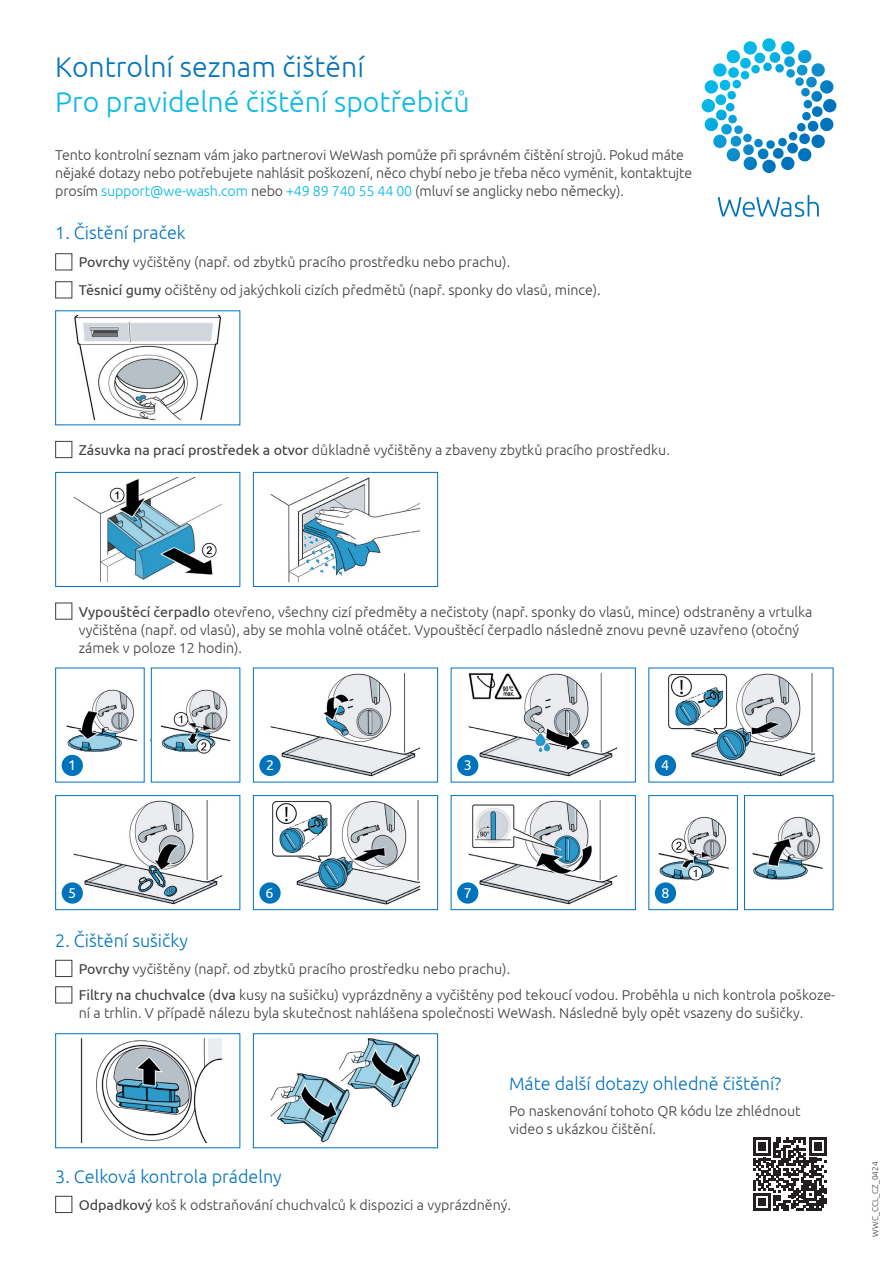
<style>
.page{position:relative;width:893px;height:1263px;background:#fff}
.page>*{position:absolute;margin:0;border:0;box-sizing:border-box;transform-origin:0 0}
.t1{font:300 28.5px "Ubuntu";color:#05b8e8}
.t2{font:300 28.5px "Ubuntu";color:#0073bc}
.t3{font:300 18px "Ubuntu";color:#0073bc}
.t4{font:300 14.25px/18px "Ubuntu";color:#3e3e3f}
.t5{font:14.25px "Ubuntu";color:#fff}
.t6{font:300 8.25px "Ubuntu";color:#3e3e3f}
.s1{color:#05b8e8}
.s2{font-weight:400}
</style>
<div class="page">
<div style="left:55px;top:253px;width:17px;height:17px;border:1px solid #3e3e3f"></div>
<div style="left:55px;top:281px;width:17px;height:17px;border:1px solid #3e3e3f"></div>
<div style="left:55px;top:441px;width:17px;height:17px;border:1px solid #3e3e3f"></div>
<div style="left:55px;top:603px;width:17px;height:17px;border:1px solid #3e3e3f"></div>
<img style="left:74px;top:315px;width:147px;height:106px">
<img style="left:73px;top:477px;width:149px;height:105px">
<div style="left:55px;top:472px;width:185px;height:115px;border:1px solid #0073bc"></div>
<img style="left:270px;top:477px;width:150px;height:105px">
<div style="left:253px;top:472px;width:185px;height:115px;border:1px solid #0073bc"></div>
<img style="left:64px;top:689px;width:73px;height:88px">
<img style="left:160px;top:689px;width:71px;height:65px">
<img style="left:268px;top:672px;width:153px;height:105px">
<div style="left:253px;top:668px;width:185px;height:114px;border:1px solid #0073bc"></div>
<img style="left:466px;top:673px;width:152px;height:104px">
<img style="left:664px;top:673px;width:152px;height:104px">
<img style="left:73px;top:800px;width:150px;height:105px">
<div style="left:55px;top:795px;width:185px;height:115px;border:1px solid #0073bc"></div>
<img style="left:272px;top:800px;width:149px;height:105px">
<div style="left:253px;top:795px;width:185px;height:115px;border:1px solid #0073bc"></div>
<img style="left:468px;top:800px;width:150px;height:105px">
<div style="left:451px;top:795px;width:185px;height:115px;border:1px solid #0073bc"></div>
<img style="left:656px;top:816px;width:73px;height:86px">
<div style="left:648px;top:795px;width:90px;height:115px;border:1px solid #0073bc"></div>
<img style="left:752px;top:816px;width:71px;height:64px">
<div style="left:744px;top:795px;width:89px;height:115px;border:1px solid #0073bc"></div>
<img style="left:80px;top:1038px;width:143px;height:106px">
<div style="left:55px;top:1033px;width:185px;height:115px;border:1px solid #0073bc"></div>
<img style="left:270px;top:1038px;width:150px;height:105px">
<div style="left:253px;top:1033px;width:185px;height:115px;border:1px solid #0073bc"></div>
<svg style="left:718px;top:195px;width:101px;height:22px"></svg>
<svg style="left:712px;top:38px;width:114px;height:52px"></svg>
<div style="left:55px;top:960px;width:17px;height:17px;border:1px solid #3e3e3f"></div>
<div style="left:55px;top:986px;width:17px;height:17px;border:1px solid #3e3e3f"></div>
<div style="left:55px;top:1196px;width:17px;height:17px;border:1px solid #3e3e3f"></div>
<svg style="left:753px;top:1138px;width:73px;height:73px"></svg>
<div style="left:62px;top:755px;width:21px;height:21px;background:#0073bc;border-radius:50%"></div>
<div style="left:62px;top:882px;width:21px;height:22px;background:#0073bc;border-radius:50%"></div>
<div style="left:259px;top:755px;width:22px;height:21px;background:#0073bc;border-radius:50%"></div>
<div style="left:259px;top:882px;width:22px;height:22px;background:#0073bc;border-radius:50%"></div>
<div style="left:457px;top:755px;width:21px;height:21px;background:#0073bc;border-radius:50%"></div>
<div style="left:457px;top:882px;width:21px;height:22px;background:#0073bc;border-radius:50%"></div>
<div style="left:655px;top:755px;width:21px;height:21px;background:#0073bc;border-radius:50%"></div>
<div style="left:655px;top:882px;width:21px;height:22px;background:#0073bc;border-radius:50%"></div>
<h1 class="t2" style="left:55px;top:50px;width:310px">Kontrolní seznam čištění</h1>
<h1 class="t1" style="left:55px;top:84px;width:416px">Pro pravidelné čištění spotřebičů</h1>
<p class="t4" style="left:55px;top:145px;width:639px">Tento kontrolní seznam vám jako partnerovi WeWash pomůže při správném čištění strojů. Pokud máte nějaké dotazy nebo potřebujete nahlásit poškození, něco chybí nebo je třeba něco vyměnit, kontaktujte prosím <span class="s1">support@we-wash.com</span> nebo <span class="s1">+49 89 740 55 44 00</span> (mluví se anglicky nebo německy).</p>
<p class="t3" style="left:55px;top:222px;width:132px">1. Čistění praček</p>
<p class="t4" style="left:79px;top:248px;width:523px;line-height:28px"><span class="s2">Povrchy</span> vyčištěny (např. od zbytků pracího prostředku nebo prachu).<br><span class="s2">Těsnicí gumy</span> očištěny od jakýchkoli cizích předmětů (např. sponky do vlasů, mince).</p>
<p class="t4" style="left:79px;top:441px;width:593px"><span class="s2">Zásuvka na prací prostředek a otvor</span> důkladně vyčištěny a zbaveny zbytků pracího prostředku.</p>
<p class="t4" style="left:79px;top:602px;width:735px"><span class="s2">Vypouštěcí čerpadlo</span> otevřeno, všechny cizí předměty a nečistoty (např. sponky do vlasů, mince) odstraněny a vrtulka vyčištěna (např. od vlasů), aby se mohla volně otáčet. Vypouštěcí čerpadlo následně znovu pevně uzavřeno (otočný zámek v poloze 12 hodin).</p>
<p class="t5" style="left:68px;top:757px;width:10px">1</p>
<p class="t5" style="left:266px;top:757px;width:10px">2</p>
<p class="t5" style="left:464px;top:757px;width:10px">3</p>
<p class="t5" style="left:661px;top:757px;width:10px">4</p>
<p class="t5" style="left:68px;top:884px;width:10px">5</p>
<p class="t5" style="left:266px;top:884px;width:10px">6</p>
<p class="t5" style="left:464px;top:884px;width:10px">7</p>
<p class="t5" style="left:661px;top:884px;width:10px">8</p>
<p class="t3" style="left:55px;top:930px;width:134px">2. Čištění sušičky</p>
<p class="t4" style="left:79px;top:955px;width:758px;line-height:26.5px"><span class="s2">Povrchy</span> vyčištěny (např. od zbytků pracího prostředku nebo prachu).<br><span class="s2">Filtry na chuchvalce</span> (<span class="s2">dva</span> kusy na sušičku) vyprázdněny a vyčištěny pod tekoucí vodou. Proběhla u nich kontrola poškoze-</p>
<p class="t4" style="left:79px;top:1004px;width:726px">ní a trhlin. V případě nálezu byla skutečnost nahlášena společnosti WeWash. Následně byly opět vsazeny do sušičky.</p>
<p class="t3" style="left:509px;top:1072px;width:274px">Máte další dotazy ohledně čištění?</p>
<p class="t4" style="left:509px;top:1102px;width:293px">Po naskenování tohoto QR kódu lze zhlédnout video s ukázkou čištění.</p>
<p class="t3" style="left:55px;top:1166px;width:228px">3. Celková kontrola prádelny</p>
<p class="t4" style="left:79px;top:1195px;width:434px"><span class="s2">Odpadkový</span> koš k odstraňování chuchvalců k dispozici a vyprázdněný.</p>
<p class="t6" style="left:870px;top:1236px;width:76px;rotate:-90deg">WWC_CCL_CZ_0424</p>
</div>
